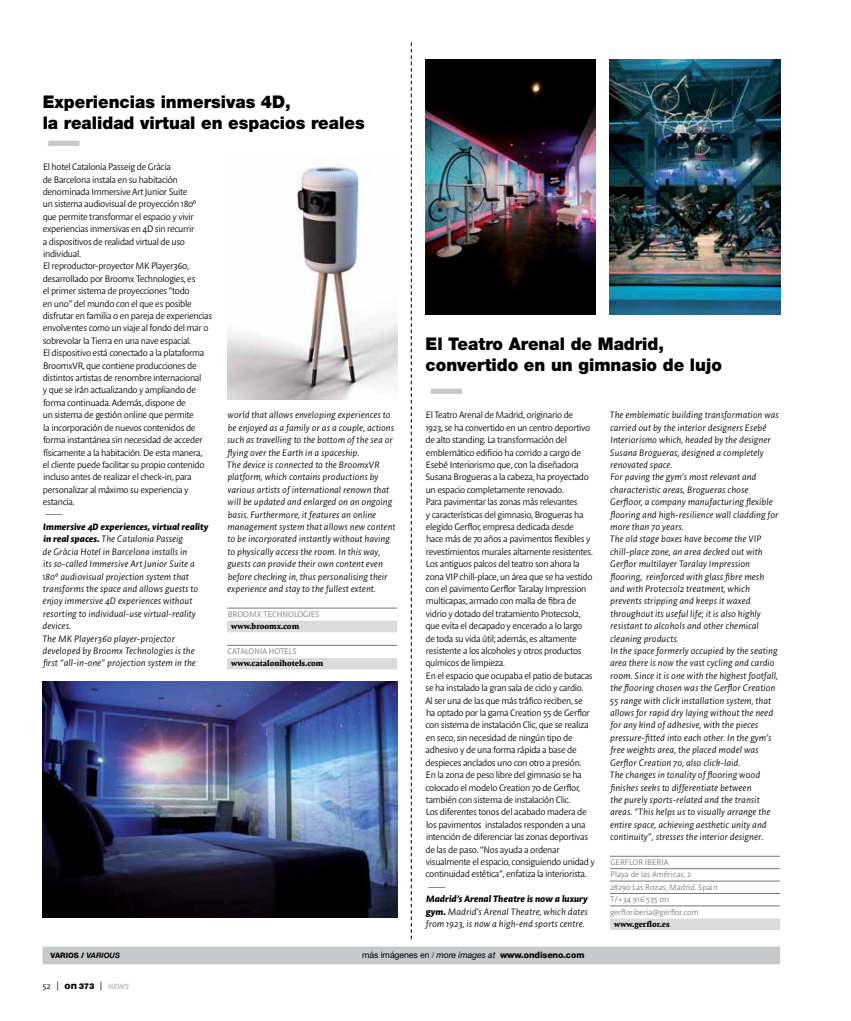
<style>
.page{position:relative;width:851px;height:1021px;background:#fff}
.page>*{position:absolute;margin:0;border:0;box-sizing:border-box;transform-origin:0 0}
.t1{font:900 32.5px "Helvetica Neue LT Std";color:#c6c8ca;scale:1.3 1}
.t2{font:900 17.5px/21px "Helvetica Neue LT Std";color:#000;scale:.96 1}
.t3{font:300 10px/12.4px "Onsans";letter-spacing:-.03em;color:#000}
.t4{font:italic 300 10px/12.4px "Onsans";color:#000}
.t5{font:300 9.38px "Onsans";color:#000}
.t6{font:300 8.75px/12.4px "Onsans";color:#77787b}
.t7{font:700 8.75px "Onserif";color:#000}
.t8{font:800 8.75px "Helvetica Neue LT Std";letter-spacing:-.01em;color:#000}
.t9{font:800 7.5px "Helvetica Neue LT Std";color:#000}
.t10{font:300 7.5px "Onsans";color:#000;scale:2.27 1}
.s1{font-weight:700}
.s2{font-weight:700;font-style:italic}
.s3{font-weight:400}
.s4{font-family:"Times";font-weight:400}
.s5{font-weight:400;font-style:italic}
.s6{font-family:"Helvetica Neue LT Std";font-weight:800;font-size:10px}
.s7{font-family:"Helvetica Neue LT Std";font-weight:900;font-size:8px}
.s8{font-weight:700;font-size:8.12px;color:#c6c8ca}
</style>
<div class="page">
<svg style="left:411px;top:43px;width:1px;height:896px"></svg>
<div style="left:43px;top:946px;width:737px;height:18px;background:#c6c8ca"></div>
<hr style="left:610px;top:856px;width:170px;height:1px;background:#77787b">
<hr style="left:610px;top:868px;width:170px;height:1px;background:#77787b">
<hr style="left:610px;top:880px;width:170px;height:1px;background:#77787b">
<hr style="left:610px;top:893px;width:170px;height:1px;background:#77787b">
<hr style="left:610px;top:905px;width:170px;height:1px;background:#77787b">
<div style="left:610px;top:918px;width:170px;height:12px;background:#dadbdc"></div>
<hr style="left:227px;top:608px;width:170px;height:1px;background:#77787b">
<div style="left:227px;top:620px;width:170px;height:12px;background:#dadbdc"></div>
<hr style="left:227px;top:645px;width:170px;height:1px;background:#77787b">
<div style="left:227px;top:658px;width:170px;height:11px;background:#dadbdc"></div>
<img style="left:610px;top:59px;width:170px;height:255px">
<img style="left:425px;top:59px;width:170px;height:255px">
<img style="left:43px;top:681px;width:354px;height:236px">
<img style="left:227px;top:164px;width:170px;height:236px">
<h2 class="t2" style="left:43px;top:91px;width:337px">Experiencias inmersivas 4D,<br>la realidad virtual en espacios reales</h2>
<h1 class="t1" style="left:43px;top:121px;width:34px">—</h1>
<p class="t3" style="left:43px;top:161px;width:171px">El hotel Catalonia Passeig de Gràcia<br>de Barcelona instala en su habitación denominada Immersive Art Junior Suite<br>un sistema audiovisual de proyección 180º que permite transformar el espacio y vivir experiencias inmersivas en 4D sin recurrir<br>a dispositivos de realidad virtual de uso individual.<br>El reproductor-proyector MK Player360, desarrollado por Broomx Technologies, es<br>el primer sistema de proyecciones “todo<br>en uno” del mundo con el que es posible disfrutar en familia o en pareja de experiencias envolventes como un viaje al fondo del mar o sobrevolar la Tierra en una nave espacial.<br>El dispositivo está conectado a la plataforma BroomxVR, que contiene producciones de distintos artistas de renombre internacional<br>y que se irán actualizando y ampliando de forma continuada. Además, dispone de<br>un sistema de gestión online que permite<br>la incorporación de nuevos contenidos de forma instantánea sin necesidad de acceder físicamente a la habitación. De esta manera,<br>el cliente puede facilitar su propio contenido incluso antes de realizar el check-in, para personalizar al máximo su experiencia y estancia.</p>
<p class="t10" style="left:46px;top:510px;width:9px">—</p>
<p class="t4" style="left:42px;top:520px;width:167px"><span class="s1">Immersive 4D experiences, virtual reality in real spaces.</span> The Catalonia Passeig<br>de Gràcia Hotel in Barcelona installs in<br>its so-called Immersive Art Junior Suite a 180º audiovisual projection system that transforms the space and allows guests to enjoy immersive 4D experiences without resorting to individual-use virtual-reality devices.<br>The MK Player360 player-projector developed by Broomx Technologies is the first “all-in-one” projection system in the</p>
<p class="t4" style="left:227px;top:409px;width:170px">world that allows enveloping experiences to be enjoyed as a family or as a couple, actions such as travelling to the bottom of the sea or flying over the Earth in a spaceship.<br>The device is connected to the BroomxVR platform, which contains productions by various artists of international renown that will be updated and enlarged on an ongoing basis. Furthermore, it features an online management system that allows new content to be incorporated instantly without having to physically access the room. In this way, guests can provide their own content even before checking in, thus personalising their experience and stay to the fullest extent.</p>
<p class="t6" style="left:228px;top:608px;width:93px">BROOMX TECHNOLOGIES</p>
<p class="t7" style="left:231px;top:621px;width:69px">www.broomx.com</p>
<p class="t6" style="left:227px;top:645px;width:71px">CATALONIA HOTELS</p>
<p class="t7" style="left:231px;top:658px;width:94px">www.catalonihotels.com</p>
<h2 class="t2" style="left:425px;top:333px;width:310px">El Teatro Arenal de Madrid, convertido en un gimnasio de lujo</h2>
<h1 class="t1" style="left:425px;top:369px;width:34px">—</h1>
<p class="t3" style="left:425px;top:409px;width:171px">El Teatro Arenal de Madrid, originario de<br>1923, se ha convertido en un centro deportivo de alto standing. La transformación del emblemático edificio ha corrido a cargo de Esebé Interiorismo que, con la diseñadora Susana Brogueras a la cabeza, ha proyectado un espacio completamente renovado.<br>Para pavimentar las zonas más relevantes<br>y características del gimnasio, Brogueras ha elegido Gerflor, empresa dedicada desde<br>hace más de 70 años a pavimentos flexibles y revestimientos murales altamente resistentes.<br>Los antiguos palcos del teatro son ahora la zona VIP chill-place, un área que se ha vestido con el pavimento Gerflor Taralay Impression multicapas, armado con malla de fibra de vidrio y dotado del tratamiento Protecsol2, que evita el decapado y encerado a lo largo<br>de toda su vida útil; además, es altamente resistente a los alcoholes y otros productos químicos de limpieza.<br>En el espacio que ocupaba el patio de butacas se ha instalado la gran sala de ciclo y cardio.<br>Al ser una de las que más tráfico reciben, se<br>ha optado por la gama Creation 55 de Gerflor con sistema de instalación Clic, que se realiza en seco, sin necesidad de ningún tipo de adhesivo y de una forma rápida a base de despieces anclados uno con otro a presión.<br>En la zona de peso libre del gimnasio se ha colocado el modelo Creation 70 de Gerflor, también con sistema de instalación Clic.<br>Los diferentes tonos del acabado madera de los pavimentos instalados responden a una intención de diferenciar las zonas deportivas de las de paso. “Nos ayuda a ordenar visualmente el espacio, consiguiendo unidad y continuidad estética”, enfatiza la interiorista.</p>
<p class="t4" style="left:426px;top:892px;width:164px;text-align:justify"><span class="s1">Madrid’s Arenal Theatre is now a luxury gym.</span> Madrid’s Arenal Theatre, which dates from 1923, is now a high-end sports centre.</p>
<p class="t4" style="left:609px;top:409px;width:171px">The emblematic building transformation was carried out by the interior designers Esebé Interiorismo which, headed by the designer Susana Brogueras, designed a completely renovated space.<br>For paving the gym’s most relevant and characteristic areas, Brogueras chose Gerfloor, a company manufacturing flexible flooring and high-resilience wall cladding for more than 70 years.<br>The old stage boxes have become the VIP chill-place zone, an area decked out with Gerflor multilayer Taralay Impression flooring, reinforced with glass fibre mesh and with Protecsol2 treatment, which prevents stripping and keeps it waxed throughout its useful life; it is also highly resistant to alcohols and other chemical cleaning products.<br>In the space formerly occupied by the seating area there is now the vast cycling and cardio room. Since it is one with the highest footfall, the flooring chosen was the Gerflor Creation 55 range with click installation system, that allows for rapid dry laying without the need for any kind of adhesive, with the pieces pressure-fitted into each other. In the gym’s free weights area, the placed model was Gerflor Creation 70, also click-laid.<br>The changes in tonality of flooring wood finishes seeks to differentiate between<br>the purely sports-related and the transit areas. “This helps us to visually arrange the entire space, achieving aesthetic unity and continuity”, stresses the interior designer.</p>
<p class="t6" style="left:610px;top:856px;width:109px">GERFLOR IBERIA<br>Playa de las Américas, 2<br>28290 Las Rozas, Madrid. Spain<br>T/+34 916 535 011 gerfloriberia@gerflor.com</p>
<p class="t7" style="left:614px;top:919px;width:57px">www.gerflor.es</p>
<p class="t9" style="left:51px;top:950px;width:71px">varios / <span class="s2">VARIOUS</span></p>
<p class="t8" style="left:362px;top:949px;width:224px"><span class="s3">más imágenes en</span> <span class="s4">/</span> <span class="s5">more images at</span> www.ondiseno.com</p>
<p class="t5" style="left:43px;top:981px;width:88px">52 | <span class="s6">on</span> <span class="s7">373</span> | <span class="s8">NEWS</span></p>
</div>
